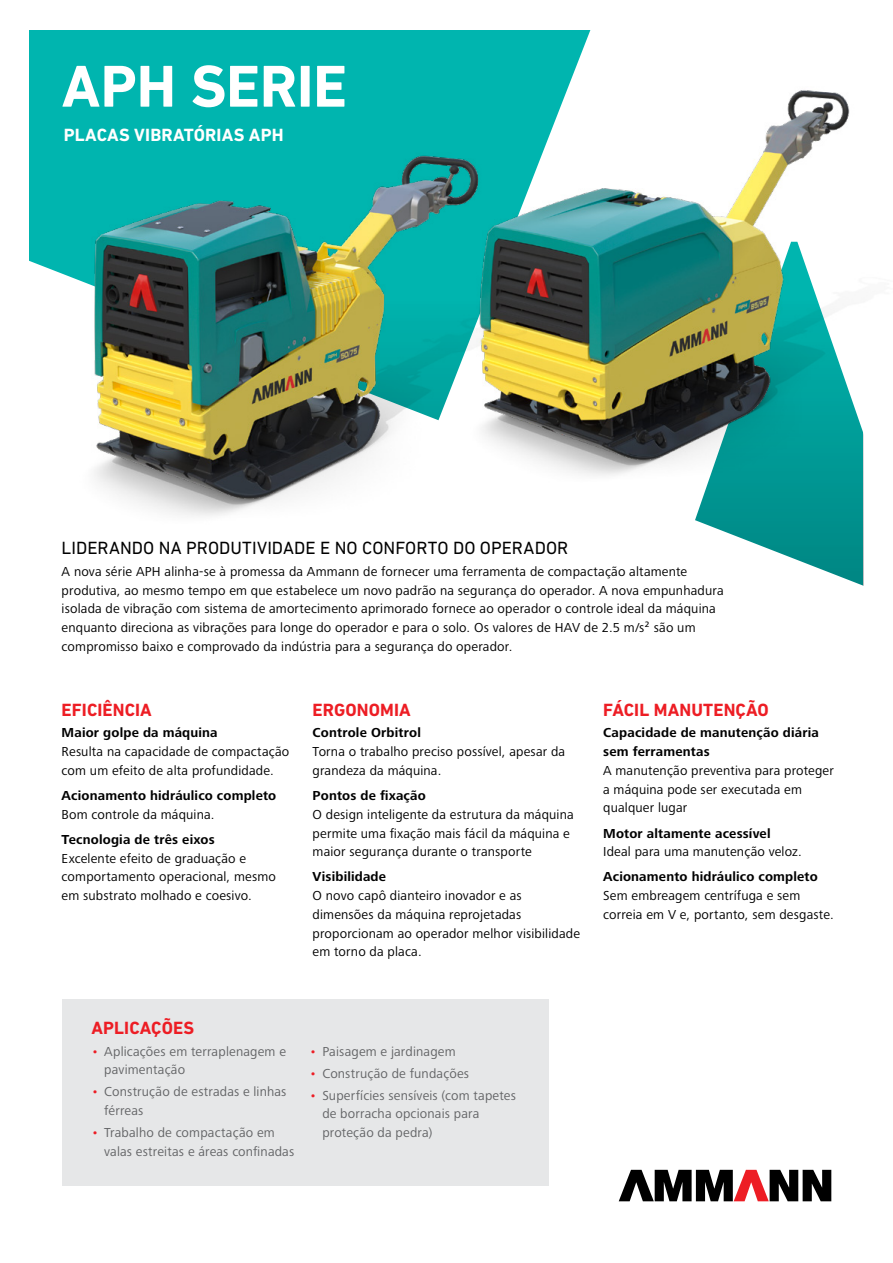
<style>
.page{position:relative;width:893px;height:1263px;background:#fff}
.page>*{position:absolute;margin:0;border:0;box-sizing:border-box;transform-origin:0 0}
.t1{font:700 60px "DIN Next LT Pro";letter-spacing:-.005em;color:#fff}
.t2{font:18px "DIN Next LT Pro";color:#000}
.t3{font:700 18px "DIN Next LT Pro";letter-spacing:.005em;color:#ed1d24}
.t4{font:700 18px "DIN Next LT Pro";letter-spacing:.01em;color:#fff}
.t5{font:13.5px/18.8px "Frutiger Next LTW1 G";letter-spacing:.01em;color:#000}
.t6{font:13.5px/18.8px "Frutiger Next LTW1 G";letter-spacing:.01em;color:#636466}
.t7{font:700 13.5px/18.8px "Frutiger Next LTW1 G";letter-spacing:.01em;color:#000}
.s1{color:#ed1d24}
</style>
<div class="page">
<div style="left:30px;top:30px;width:833px;height:795px;background:#00b5af"></div>
<div style="left:587px;top:30px;width:276px;height:9px;background:#fff"></div>
<div style="left:30px;top:505px;width:834px;height:320px;background:#fff"></div>
<img style="left:526px;top:39px;width:338px;height:466px">
<img style="left:29px;top:81px;width:497px;height:466px">
<svg style="left:619px;top:1170px;width:212px;height:31px"></svg>
<div style="left:62px;top:999px;width:487px;height:186px;background:#e6e7e8"></div>
<h1 class="t1" style="left:62px;top:51px;width:287px">APH SERIE</h1>
<h2 class="t4" style="left:64px;top:125px;width:221px">PLACAS VIBRATÓRIAS APH</h2>
<h2 class="t2" style="left:62px;top:537px;width:508px">LIDERANDO NA PRODUTIVIDADE E NO CONFORTO DO OPERADOR</h2>
<p class="t5" style="left:62px;top:562px;width:663px">A nova série APH alinha-se à promessa da Ammann de fornecer uma ferramenta de compactação altamente produtiva, ao mesmo tempo em que estabelece um novo padrão na segurança do operador. A nova empunhadura isolada de vibração com sistema de amortecimento aprimorado fornece ao operador o controle ideal da máquina enquanto direciona as vibrações para longe do operador e para o solo. Os valores de HAV de 2.5 m/s² são um compromisso baixo e comprovado da indústria para a segurança do operador.</p>
<h2 class="t3" style="left:62px;top:699px;width:92px">EFICIÊNCIA</h2>
<p class="t7" style="left:62px;top:724px;width:158px">Maior golpe da máquina</p>
<p class="t5" style="left:62px;top:743px;width:229px">Resulta na capacidade de compactação com um efeito de alta profundidade.</p>
<p class="t7" style="left:62px;top:787px;width:216px">Acionamento hidráulico completo</p>
<p class="t5" style="left:62px;top:805px;width:154px">Bom controle da máquina.</p>
<p class="t7" style="left:62px;top:830px;width:155px">Tecnologia de três eixos</p>
<p class="t5" style="left:62px;top:849px;width:216px">Excelente efeito de graduação e comportamento operacional, mesmo em substrato molhado e coesivo.</p>
<h2 class="t3" style="left:313px;top:699px;width:100px">ERGONOMIA</h2>
<p class="t7" style="left:313px;top:724px;width:110px">Controle Orbitrol</p>
<p class="t5" style="left:313px;top:743px;width:254px">Torna o trabalho preciso possível, apesar da grandeza da máquina.</p>
<p class="t7" style="left:313px;top:787px;width:115px">Pontos de fixação</p>
<p class="t5" style="left:313px;top:805px;width:263px">O design inteligente da estrutura da máquina permite uma fixação mais fácil da máquina e maior segurança durante o transporte</p>
<p class="t7" style="left:313px;top:868px;width:75px">Visibilidade</p>
<p class="t5" style="left:313px;top:887px;width:269px">O novo capô dianteiro inovador e as dimensões da máquina reprojetadas proporcionam ao operador melhor visibilidade em torno da placa.</p>
<h2 class="t3" style="left:91px;top:1017px;width:104px">APLICAÇÕES</h2>
<p class="t6" style="left:104px;top:1042px;width:183px;text-indent:-13px"><span class="s1">•</span> Aplicações em terraplenagem e pavimentação</p>
<p class="t6" style="left:104px;top:1083px;width:184px;text-indent:-13px"><span class="s1">•</span> Construção de estradas e linhas férreas</p>
<p class="t6" style="left:104px;top:1124px;width:192px;text-indent:-13px"><span class="s1">•</span> Trabalho de compactação em valas estreitas e áreas confinadas</p>
<p class="t6" style="left:310px;top:1042px;width:148px"><span class="s1">•</span> Paisagem e jardinagem</p>
<p class="t6" style="left:310px;top:1064px;width:161px"><span class="s1">•</span> Construção de fundações</p>
<p class="t6" style="left:322px;top:1086px;width:195px;text-indent:-13px"><span class="s1">•</span> Superfícies sensíveis (com tapetes de borracha opcionais para proteção da pedra)</p>
<h2 class="t3" style="left:603px;top:699px;width:167px">FÁCIL MANUTENÇÃO</h2>
<p class="t7" style="left:603px;top:724px;width:217px">Capacidade de manutenção diária sem ferramentas</p>
<p class="t5" style="left:603px;top:761px;width:232px">A manutenção preventiva para proteger a máquina pode ser executada em qualquer lugar</p>
<p class="t7" style="left:603px;top:824px;width:169px">Motor altamente acessível</p>
<p class="t5" style="left:603px;top:843px;width:200px">Ideal para uma manutenção veloz.</p>
<p class="t7" style="left:603px;top:868px;width:216px">Acionamento hidráulico completo</p>
<p class="t5" style="left:603px;top:887px;width:232px">Sem embreagem centrífuga e sem correia em V e, portanto, sem desgaste.</p>
</div>
